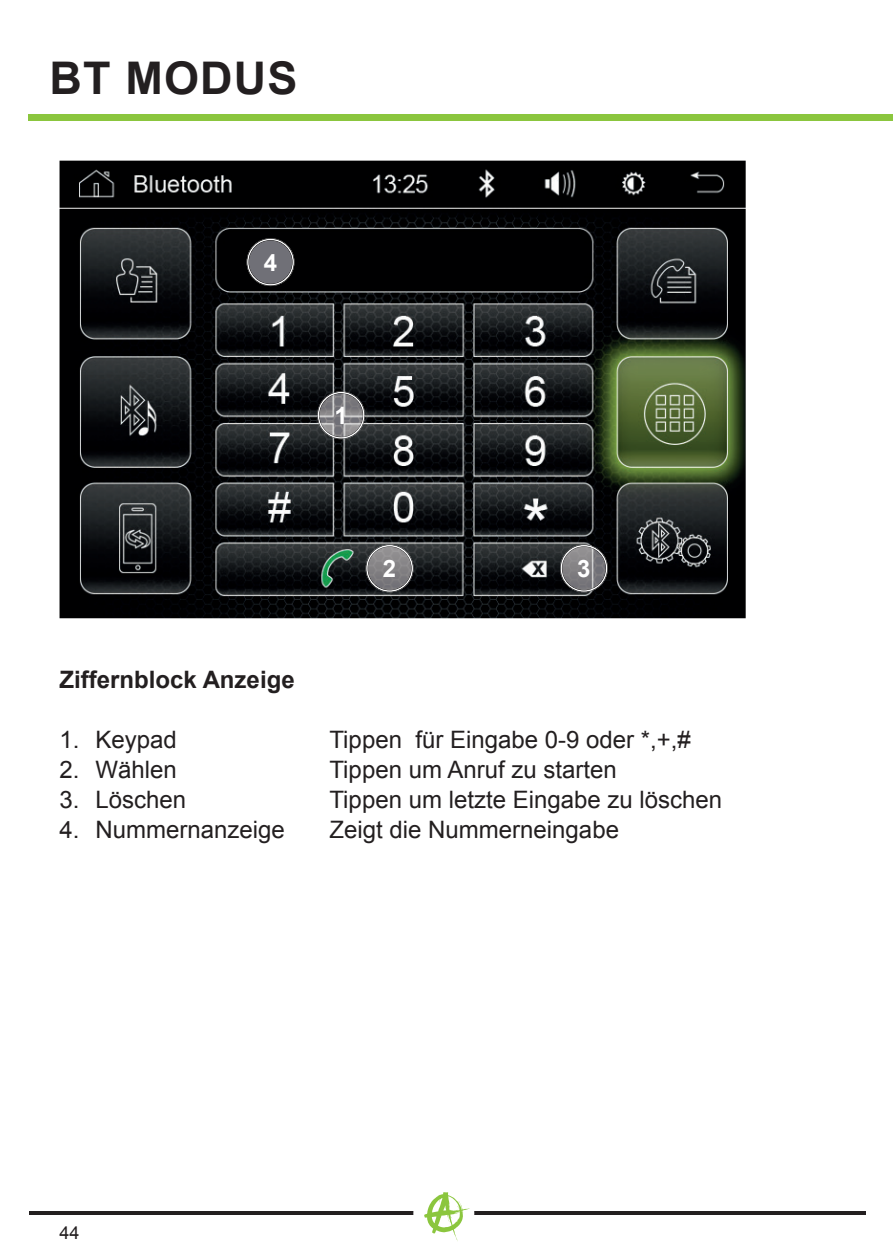
<style>
.page{position:relative;width:893px;height:1259px;background:#fff}
.page>*{position:absolute;margin:0;border:0;box-sizing:border-box;transform-origin:0 0}
.t1{font:700 45px "Arial";letter-spacing:.025em;color:#231f20}
.t2{font:24px "Arial";color:#231f20}
.t3{font:700 24px "Arial";color:#231f20}
.t4{font:700 24px "Arial";color:#fff}
.t5{font:18px "Arial";color:#231f20}
</style>
<div class="page">
<div style="left:29px;top:114px;width:864px;height:6px;background:#8bc63e"></div>
<hr style="left:29px;top:1211px;width:836px;height:4px;background:#231f20">
<svg style="left:413px;top:1192px;width:61px;height:49px"></svg>
<img style="left:60px;top:161px;width:686px;height:457px">
<img style="left:317px;top:391px;width:48px;height:48px">
<img style="left:318px;top:392px;width:46px;height:46px">
<div style="left:318px;top:392px;width:46px;height:46px;border:1px solid #fff;border-radius:50%"></div>
<img style="left:366px;top:544px;width:48px;height:48px">
<img style="left:367px;top:546px;width:45px;height:45px">
<div style="left:366px;top:545px;width:47px;height:46px;border:1px solid #fff;border-radius:50%"></div>
<img style="left:560px;top:544px;width:48px;height:48px">
<img style="left:561px;top:546px;width:46px;height:45px">
<div style="left:561px;top:545px;width:46px;height:46px;border:1px solid #fff;border-radius:50%"></div>
<img style="left:247px;top:238px;width:47px;height:48px">
<img style="left:248px;top:239px;width:45px;height:46px">
<div style="left:247px;top:239px;width:47px;height:46px;border:1px solid #fff;border-radius:50%"></div>
<h1 class="t1" style="left:50px;top:49px;width:249px">BT MODUS</h1>
<p class="t4" style="left:264px;top:247px;width:15px">4</p>
<p class="t4" style="left:334px;top:400px;width:15px">1</p>
<p class="t4" style="left:383px;top:553px;width:15px">2</p>
<p class="t4" style="left:577px;top:553px;width:15px">3</p>
<p class="t3" style="left:60px;top:663px;width:237px">Ziffernblock Anzeige</p>
<p class="t2" style="left:60px;top:723px;width:119px">1. Keypad</p>
<p class="t2" style="left:330px;top:723px;width:363px">Tippen für Eingabe 0-9 oder *,+,#</p>
<p class="t2" style="left:60px;top:753px;width:119px">2. Wählen</p>
<p class="t2" style="left:330px;top:753px;width:289px">Tippen um Anruf zu starten</p>
<p class="t2" style="left:60px;top:783px;width:128px">3. Löschen</p>
<p class="t2" style="left:330px;top:783px;width:394px">Tippen um letzte Eingabe zu löschen</p>
<p class="t2" style="left:60px;top:813px;width:227px">4. Nummernanzeige</p>
<p class="t2" style="left:330px;top:813px;width:291px">Zeigt die Nummerneingabe</p>
<p class="t5" style="left:60px;top:1220px;width:22px">44</p>
</div>
